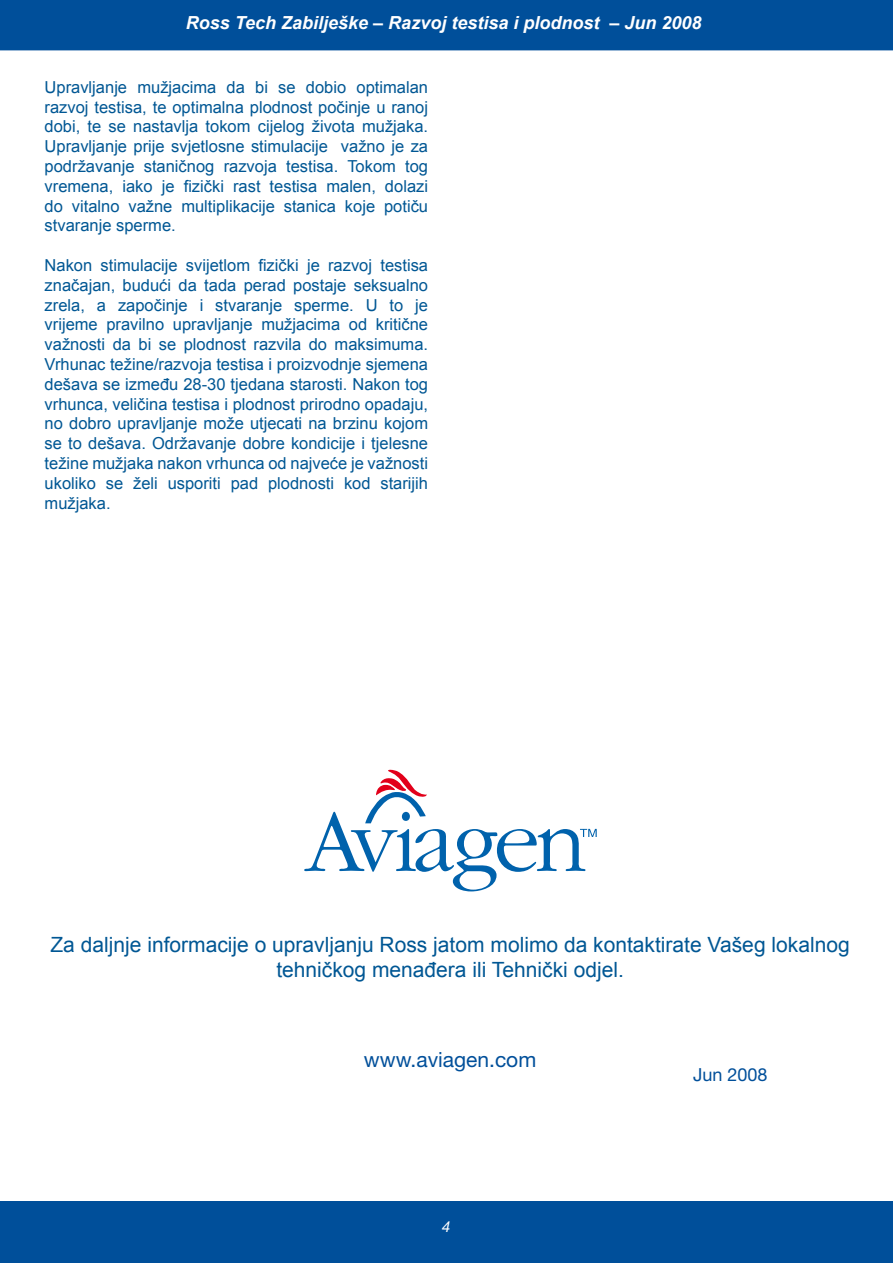
<style>
.page{position:relative;width:893px;height:1263px;background:#fff}
.page>*{position:absolute;margin:0;border:0;box-sizing:border-box;transform-origin:0 0}
.t1{font:21px/25.2px "Arial";color:#005794;text-align:center}
.t2{font:21px "Helvetica Neue";color:#004f9a}
.t3{font:italic 700 18px "Arial";color:#fff}
.t4{font:18px "Helvetica Neue";color:#004f9a}
.t5{font:16.5px/19.8px "Arial";color:#005794;text-align:justify}
.t6{font:italic 15px "Helvetica Neue";color:#fff}
</style>
<div class="page">
<div style="left:0;top:1201px;width:893px;height:62px;background:#004f9a"></div>
<div style="left:0;top:0;width:893px;height:50px;background:#004f9a"></div>
<svg style="left:304px;top:769px;width:293px;height:122px"></svg>
<p class="t3" style="left:186px;top:11px;width:517px">Ross Tech Zabilješke – Razvoj testisa i plodnost – Jun 2008</p>
<p class="t5" style="left:45px;top:77px;width:385px">Upravljanje mužjacima da bi se dobio optimalan razvoj testisa, te optimalna plodnost počinje u ranoj dobi, te se nastavlja tokom cijelog života mužjaka.<br>Upravljanje prije svjetlosne stimulacije važno je za podržavanje staničnog razvoja testisa. Tokom tog vremena, iako je fizički rast testisa malen, dolazi do vitalno važne multiplikacije stanica koje potiču stvaranje sperme.</p>
<p class="t5" style="left:45px;top:255px;width:385px">Nakon stimulacije svijetlom fizički je razvoj testisa značajan, budući da tada perad postaje seksualno zrela, a započinje i stvaranje sperme. U to je vrijeme pravilno upravljanje mužjacima od kritične važnosti da bi se plodnost razvila do maksimuma.<br>Vrhunac težine/razvoja testisa i proizvodnje sjemena dešava se između 28-30 tjedana starosti. Nakon tog vrhunca, veličina testisa i plodnost prirodno opadaju, no dobro upravljanje može utjecati na brzinu kojom se to dešava. Održavanje dobre kondicije i tjelesne težine mužjaka nakon vrhunca od najveće je važnosti ukoliko se želi usporiti pad plodnosti kod starijih mužjaka.</p>
<p class="t1" style="left:50px;top:932px;width:801px">Za daljnje informacije o upravljanju Ross jatom molimo da kontaktirate Vašeg lokalnog tehničkog menađera ili Tehnički odjel.</p>
<p class="t2" style="left:364px;top:1047px;width:174px">www.aviagen.com</p>
<p class="t6" style="left:442px;top:1217px;width:10px">4</p>
<p class="t4" style="left:693px;top:1064px;width:76px">Jun 2008</p>
</div>
